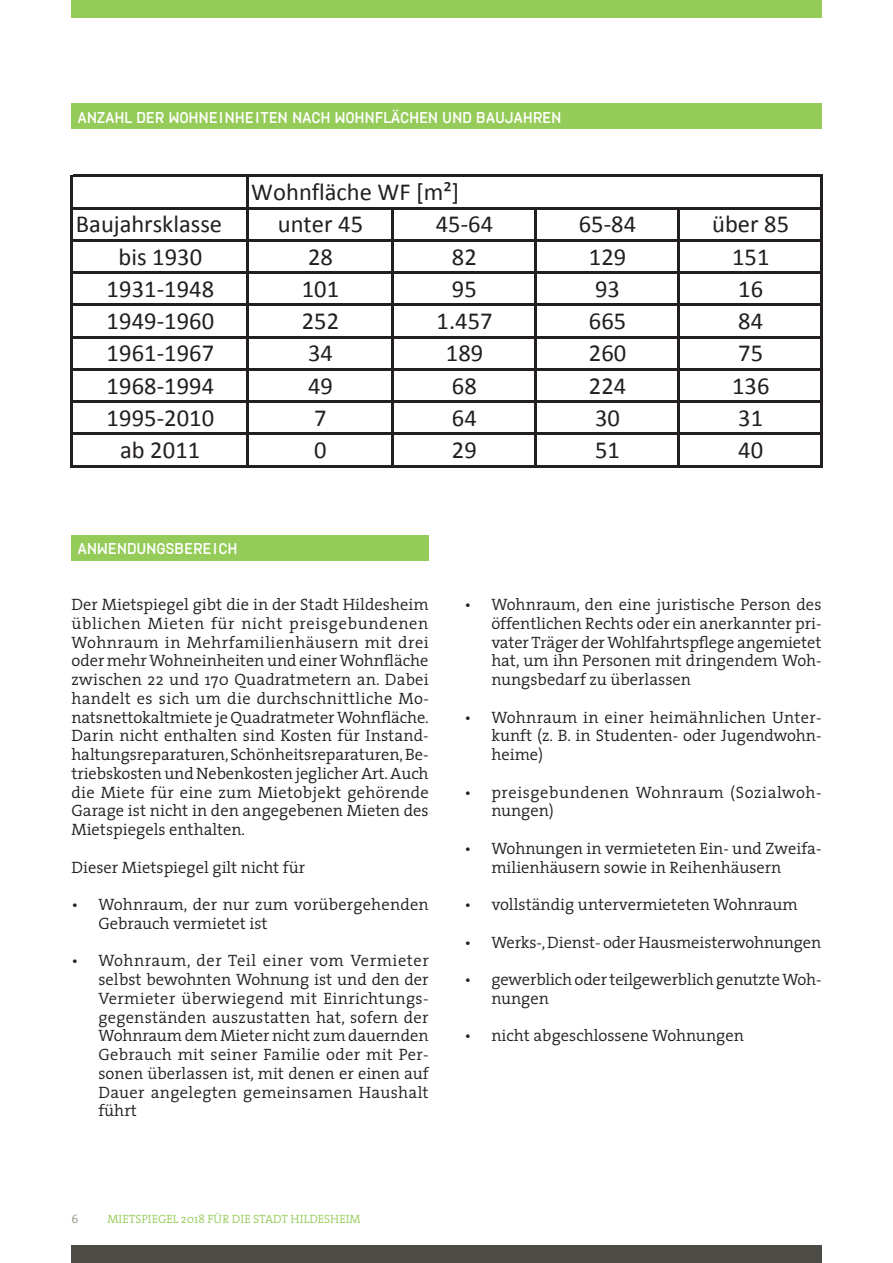
<style>
.page{position:relative;width:893px;height:1263px;background:#fff}
.page>*{position:absolute;margin:0;border:0;box-sizing:border-box;transform-origin:0 0}
.t1{font:24.45px "Calibri";letter-spacing:.005em;color:#231f20}
.t2{font:300 16.5px/18.8px "The Serif";color:#231f20;text-align:justify}
.t3{font:300 16.5px/18.8px "The Serif";letter-spacing:.035em;color:#231f20}
.t4{font:500 15px "Uberform";color:#fff}
.t5{font:300 12px "The Serif";color:#95cb58}
.t6{font:300 12px "The Serif";color:#95937f}
</style>
<div class="page">
<div style="left:71px;top:1245px;width:750px;height:18px;background:#4c4b46"></div>
<div style="left:71px;top:535px;width:358px;height:25px;background:#95cb58"></div>
<div style="left:71px;top:0;width:750px;height:18px;background:#95cb58"></div>
<hr style="left:71px;top:175px;width:2px;height:292px;background:#231f20">
<hr style="left:246px;top:177px;width:2px;height:290px;background:#231f20">
<hr style="left:820px;top:177px;width:2px;height:290px;background:#231f20">
<hr style="left:391px;top:209px;width:2px;height:258px;background:#231f20">
<hr style="left:534px;top:209px;width:2px;height:258px;background:#231f20">
<hr style="left:677px;top:209px;width:2px;height:258px;background:#231f20">
<hr style="left:73px;top:175px;width:749px;height:2px;background:#231f20">
<hr style="left:73px;top:207px;width:749px;height:2px;background:#231f20">
<hr style="left:73px;top:239px;width:749px;height:2px;background:#231f20">
<hr style="left:73px;top:272px;width:749px;height:2px;background:#231f20">
<hr style="left:73px;top:304px;width:749px;height:2px;background:#231f20">
<hr style="left:73px;top:336px;width:749px;height:2px;background:#231f20">
<hr style="left:73px;top:368px;width:749px;height:2px;background:#231f20">
<hr style="left:73px;top:401px;width:749px;height:2px;background:#231f20">
<hr style="left:73px;top:433px;width:749px;height:2px;background:#231f20">
<hr style="left:73px;top:465px;width:749px;height:2px;background:#231f20">
<div style="left:71px;top:103px;width:750px;height:26px;background:#95cb58"></div>
<p class="t4" style="left:77px;top:107px;width:485px">ANZAHL DER WOHNEINHEITEN NACH WOHNFLÄCHEN UND BAUJAHREN</p>
<h1 class="t1" style="left:251px;top:177px;width:209px">Wohnfläche WF [m²]</h1>
<h1 class="t1" style="left:76px;top:209px;width:148px">Baujahrsklasse</h1>
<h1 class="t1" style="left:278px;top:209px;width:87px">unter 45</h1>
<h1 class="t1" style="left:436px;top:209px;width:59px">45-64</h1>
<h1 class="t1" style="left:579px;top:209px;width:59px">65-84</h1>
<h1 class="t1" style="left:712px;top:209px;width:78px">über 85</h1>
<h1 class="t1" style="left:119px;top:241px;width:85px">bis 1930</h1>
<h1 class="t1" style="left:308px;top:241px;width:26px">28</h1>
<h1 class="t1" style="left:452px;top:241px;width:26px">82</h1>
<h1 class="t1" style="left:589px;top:241px;width:39px">129</h1>
<h1 class="t1" style="left:732px;top:241px;width:39px">151</h1>
<h1 class="t1" style="left:107px;top:273px;width:109px">1931-1948</h1>
<h1 class="t1" style="left:302px;top:273px;width:39px">101</h1>
<h1 class="t1" style="left:452px;top:273px;width:26px">95</h1>
<h1 class="t1" style="left:595px;top:273px;width:26px">93</h1>
<h1 class="t1" style="left:738px;top:273px;width:26px">16</h1>
<h1 class="t1" style="left:107px;top:306px;width:109px">1949-1960</h1>
<h1 class="t1" style="left:302px;top:306px;width:39px">252</h1>
<h1 class="t1" style="left:436px;top:306px;width:58px">1.457</h1>
<h1 class="t1" style="left:589px;top:306px;width:39px">665</h1>
<h1 class="t1" style="left:738px;top:306px;width:26px">84</h1>
<h1 class="t1" style="left:107px;top:338px;width:109px">1961-1967</h1>
<h1 class="t1" style="left:308px;top:338px;width:26px">34</h1>
<h1 class="t1" style="left:446px;top:338px;width:39px">189</h1>
<h1 class="t1" style="left:589px;top:338px;width:39px">260</h1>
<h1 class="t1" style="left:738px;top:338px;width:26px">75</h1>
<h1 class="t1" style="left:107px;top:370px;width:109px">1968-1994</h1>
<h1 class="t1" style="left:308px;top:370px;width:26px">49</h1>
<h1 class="t1" style="left:452px;top:370px;width:26px">68</h1>
<h1 class="t1" style="left:589px;top:370px;width:39px">224</h1>
<h1 class="t1" style="left:732px;top:370px;width:39px">136</h1>
<h1 class="t1" style="left:107px;top:402px;width:109px">1995-2010</h1>
<h1 class="t1" style="left:314px;top:402px;width:14px">7</h1>
<h1 class="t1" style="left:452px;top:402px;width:26px">64</h1>
<h1 class="t1" style="left:595px;top:402px;width:26px">30</h1>
<h1 class="t1" style="left:738px;top:402px;width:26px">31</h1>
<h1 class="t1" style="left:120px;top:435px;width:82px">ab 2011</h1>
<h1 class="t1" style="left:314px;top:435px;width:14px">0</h1>
<h1 class="t1" style="left:452px;top:435px;width:26px">29</h1>
<h1 class="t1" style="left:595px;top:435px;width:26px">51</h1>
<h1 class="t1" style="left:738px;top:435px;width:26px">40</h1>
<p class="t4" style="left:77px;top:539px;width:161px">ANWENDUNGSBEREICH</p>
<p class="t2" style="left:71px;top:595px;width:359px">Der Mietspiegel gibt die in der Stadt Hildesheim üblichen Mieten für nicht preisgebundenen Wohnraum in Mehrfamilienhäusern mit drei oder mehr Wohneinheiten und einer Wohnfläche zwischen 22 und 170 Quadratmetern an. Dabei handelt es sich um die durchschnittliche Mo&shy;natsnettokaltmiete je Quadratmeter Wohnfläche.<br>Darin nicht enthalten sind Kosten für Instand&shy;haltungsreparaturen, Schönheitsreparaturen, Be&shy;triebskosten und Nebenkosten jeglicher Art. Auch die Miete für eine zum Mietobjekt gehörende Garage ist nicht in den angegebenen Mieten des Mietspiegels enthalten.</p>
<p class="t2" style="left:71px;top:858px;width:235px">Dieser Mietspiegel gilt nicht für</p>
<p class="t2" style="left:98px;top:895px;width:332px;text-indent:-27px">• Wohnraum, der nur zum vorübergehenden<br>Gebrauch vermietet ist</p>
<p class="t2" style="left:98px;top:951px;width:332px;text-indent:-27px">• Wohnraum, der Teil einer vom Vermieter selbst bewohnten Wohnung ist und den der Vermieter überwiegend mit Einrichtungs&shy;gegenständen auszustatten hat, sofern der Wohnraum dem Mieter nicht zum dauernden Gebrauch mit seiner Familie oder mit Per&shy;sonen überlassen ist, mit denen er einen auf Dauer angelegten gemeinsamen Haushalt führt</p>
<p class="t2" style="left:491px;top:595px;width:332px;text-indent:-27px">• Wohnraum, den eine juristische Person des öffentlichen Rechts oder ein anerkannter pri&shy;vater Träger der Wohlfahrtspflege angemietet hat, um ihn Personen mit dringendem Woh&shy;nungsbedarf zu überlassen</p>
<p class="t2" style="left:491px;top:708px;width:332px;text-indent:-27px">• Wohnraum in einer heimähnlichen Unter&shy;kunft (z. B. in Studenten- oder Jugendwohn&shy;heime)</p>
<p class="t3" style="left:491px;top:783px;width:332px;text-indent:-27px">• preisgebundenen Wohnraum (Sozialwoh&shy;nungen)</p>
<p class="t2" style="left:491px;top:839px;width:332px;text-indent:-27px">• Wohnungen in vermieteten Ein- und Zweifa&shy;milienhäusern sowie in Reihenhäusern</p>
<p class="t2" style="left:464px;top:895px;width:335px">• vollständig untervermieteten Wohnraum</p>
<p class="t2" style="left:464px;top:933px;width:358px">• Werks-, Dienst- oder Hausmeisterwohnungen</p>
<p class="t2" style="left:491px;top:970px;width:332px;text-indent:-27px">• gewerblich oder teilgewerblich genutzte Woh&shy;nungen</p>
<p class="t2" style="left:464px;top:1026px;width:281px">• nicht abgeschlossene Wohnungen</p>
<p class="t6" style="left:71px;top:1211px;width:8px">6</p>
<p class="t5" style="left:107px;top:1211px;width:255px">MIETSPIEGEL 2018 FÜR DIE STADT HILDESHEIM</p>
</div>
